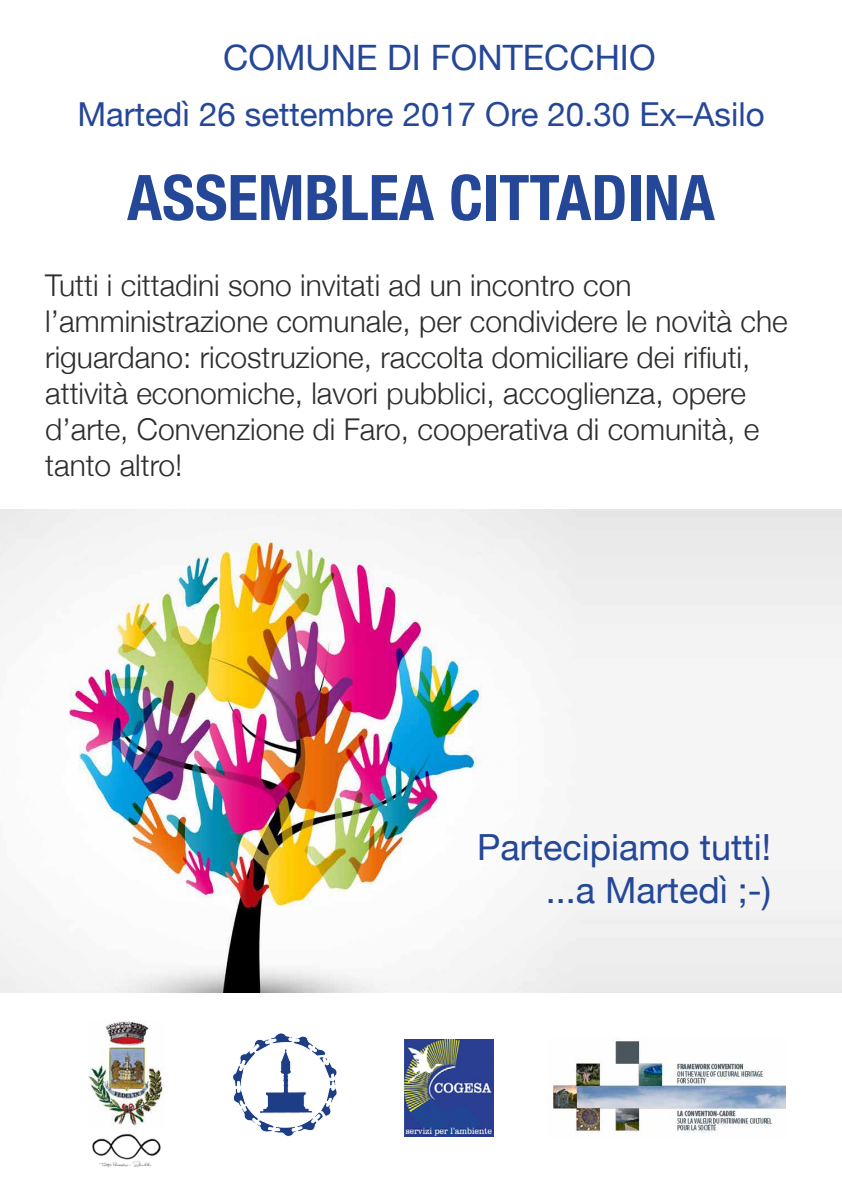
<style>
.page{position:relative;width:842px;height:1191px;background:#fff}
.page>*{position:absolute;margin:0;border:0;box-sizing:border-box;transform-origin:0 0}
.t1{font:700 condensed 63px "Helvetica Neue";color:#244798}
.t2{font:36px/43.2px "Helvetica Neue";color:#244798;text-align:right}
.t3{font:35px "Helvetica Neue";color:#244798}
.t4{font:33px "Helvetica Neue";color:#244798}
.t5{font:300 30px/36px "Helvetica Neue";color:#2d2d2c}
</style>
<div class="page">
<img style="left:0;top:510px;width:842px;height:482px">
<svg style="left:232px;top:1033px;width:105px;height:104px"></svg>
<img style="left:88px;top:1020px;width:76px;height:106px">
<img style="left:92px;top:1133px;width:69px;height:35px">
<img style="left:547px;top:1041px;width:238px;height:92px">
<img style="left:405px;top:1040px;width:88px;height:96px">
<p class="t3" style="left:223px;top:32px;width:434px">COMUNE DI FONTECCHIO</p>
<p class="t4" style="left:77px;top:91px;width:689px">Martedì 26 settembre 2017 Ore 20.30 Ex–Asilo</p>
<h1 class="t1" style="left:127px;top:145px;width:589px">ASSEMBLEA CITTADINA</h1>
<p class="t5" style="left:45px;top:265px;width:744px">Tutti i cittadini sono invitati ad un incontro con l’amministrazione comunale, per condividere le novità che riguardano: ricostruzione, raccolta domiciliare dei rifiuti, attività economiche, lavori pubblici, accoglienza, opere d’arte, Convenzione di Faro, cooperativa di comunità, e tanto altro!</p>
<p class="t2" style="left:477px;top:828px;width:296px">Partecipiamo tutti! ...a Martedì ;-)</p>
</div>
